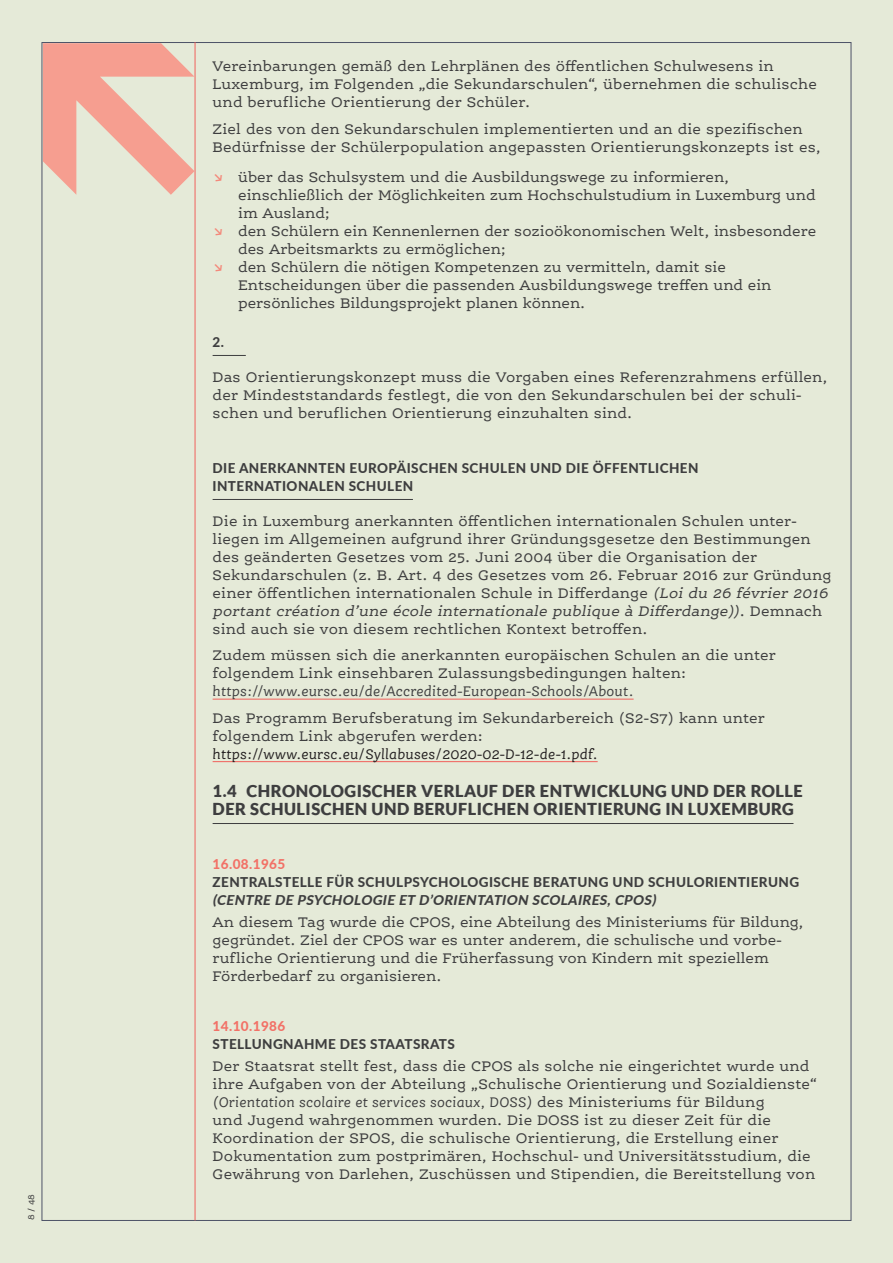
<style>
.page{position:relative;width:893px;height:1263px;background:#e5ead8}
.page>*{position:absolute;margin:0;border:0;box-sizing:border-box;transform-origin:0 0}
.sous_titre_décalé{font:900 16.5px/18px "Lato";letter-spacing:.03em;color:#3e3e3f}
.textes_courants{font:15px/18px "Ernestine Pro";letter-spacing:.01em;color:#3e3e3f}
.cap_petit_titres_non{font:800 13.5px/18px "Lato";letter-spacing:.03em;color:#3e3e3f}
.petit_titre_cap{font:800 13.5px/18px "Lato";letter-spacing:.03em;color:#3e3e3f}
.t1{font:9px "Ernestine Pro";color:#3e3e3f}
.s1{font-weight:600}
.s2{font-weight:600;color:#f4897b}
.s3{font-style:italic}
.s4{font-style:italic;color:#231f20}
.s5{color:#f27167}
</style>
<div class="page">
<hr style="left:195px;top:42px;width:1px;height:1178px;background:#f1615c">
<svg style="left:43px;top:43px;width:152px;height:152px"></svg>
<hr style="left:213px;top:355px;width:33px;height:1px;background:#3e3e3f">
<hr style="left:213px;top:499px;width:200px;height:1px;background:#3e3e3f">
<hr style="left:213px;top:699px;width:421px;height:1px;background:#f1615c">
<hr style="left:213px;top:761px;width:385px;height:1px;background:#f1615c">
<hr style="left:213px;top:823px;width:580px;height:1px;background:#3e3e3f">
<p class="t1" style="left:26px;top:1220px;width:28px;rotate:-90deg">8 <span class="s1">/</span> 48</p>
<p class="textes_courants" style="left:213px;top:57px;width:606px">Vereinbarungen gemäß den Lehrplänen des öffentlichen Schulwesens in<br>Luxemburg, im Folgenden „die Sekundarschulen“, übernehmen die schulische und berufliche Orientierung der Schüler.</p>
<p class="textes_courants" style="left:213px;top:119px;width:610px">Ziel des von den Sekundarschulen implementierten und an die spezifischen<br>Bedürfnisse der Schülerpopulation angepassten Orientierungskonzepts ist es,</p>
<p class="textes_courants" style="left:238px;top:168px;width:579px;text-indent:-26px"><span class="s2">↘</span> über das Schulsystem und die Ausbildungswege zu informieren, einschließlich der Möglichkeiten zum Hochschulstudium in Luxemburg und im Ausland;</p>
<p class="textes_courants" style="left:238px;top:222px;width:580px;text-indent:-26px"><span class="s2">↘</span> den Schülern ein Kennenlernen der sozioökonomischen Welt, insbesondere des Arbeitsmarkts zu ermöglichen;</p>
<p class="textes_courants" style="left:238px;top:258px;width:535px;text-indent:-26px"><span class="s2">↘</span> den Schülern die nötigen Kompetenzen zu vermitteln, damit sie<br>Entscheidungen über die passenden Ausbildungswege treffen und ein persönliches Bildungsprojekt planen können.</p>
<p class="petit_titre_cap" style="left:213px;top:332px;width:13px">2.</p>
<p class="textes_courants" style="left:213px;top:367px;width:616px">Das Orientierungskonzept muss die Vorgaben eines Referenzrahmens erfüllen, der Mindeststandards festlegt, die von den Sekundarschulen bei der schuli&shy;schen und beruflichen Orientierung einzuhalten sind.</p>
<p class="petit_titre_cap" style="left:213px;top:458px;width:487px">DIE ANERKANNTEN EUROPÄISCHEN SCHULEN UND DIE ÖFFENTLICHEN<br>INTERNATIONALEN SCHULEN</p>
<p class="textes_courants" style="left:213px;top:511px;width:620px">Die in Luxemburg anerkannten öffentlichen internationalen Schulen unter&shy;liegen im Allgemeinen aufgrund ihrer Gründungsgesetze den Bestimmungen des geänderten Gesetzes vom 25. Juni 2004 über die Organisation der Sekundarschulen (z. B. Art. 4 des Gesetzes vom 26. Februar 2016 zur Gründung einer öffentlichen internationalen Schule in Differdange <span class="s3">(Loi du 26 février 2016 portant création d’une école internationale publique à Differdange))</span>. D e m n a c h sind auch sie von diesem rechtlichen Kontext betroffen.</p>
<p class="textes_courants" style="left:213px;top:646px;width:565px">Zudem müssen sich die anerkannten europäischen Schulen an die unter folgendem Link einsehbaren Zulassungsbedingungen halten: <span class="s3">https://www.eursc.eu/de/Accredited-European-Schools/About.</span></p>
<p class="textes_courants" style="left:213px;top:708px;width:554px">Das Programm Berufsberatung im Sekundarbereich (S2-S7) kann unter folgendem Link abgerufen werden: <span class="s4">https://www.eursc.eu/Syllabuses/2020-02-D-12-de-1.pdf.</span></p>
<p class="sous_titre_décalé" style="left:213px;top:781px;width:592px">1.4 CHRONOLOGISCHER VERLAUF DER ENTWICKLUNG UND DER ROLLE<br>DER SCHULISCHEN UND BERUFLICHEN ORIENTIERUNG IN LUXEMBURG</p>
<p class="cap_petit_titres_non" style="left:213px;top:854px;width:588px"><span class="s5">16.08.1965<br></span>ZENTRALSTELLE FÜR SCHULPSYCHOLOGISCHE BERATUNG UND SCHULORIENTIERUNG <span class="s3">(CENTRE DE PSYCHOLOGIE ET D’ORIENTATION SCOLAIRES,CPOS)</span></p>
<p class="textes_courants" style="left:213px;top:913px;width:592px">An diesem Tag wurde die CPOS, eine Abteilung des Ministeriums für Bildung, gegründet. Ziel der CPOS war es unter anderem, die schulische und vorbe&shy;rufliche Orientierung und die Früherfassung von Kindern mit speziellem Förderbedarf zu organisieren.</p>
<p class="cap_petit_titres_non" style="left:213px;top:1016px;width:244px"><span class="s5">14.10.1986<br></span>STELLUNGNAHME DES STAATSRATS</p>
<p class="textes_courants" style="left:213px;top:1057px;width:606px">Der Staatsrat stellt fest, dass die CPOS als solche nie eingerichtet wurde und ihre Aufgaben von der Abteilung „Schulische Orientierung und Sozialdienste“ <span class="s3">(Orientation scolaire et services sociaux, DOSS)</span> des Ministeriums für Bildung<br>und Jugend wahrgenommen wurden. Die DOSS ist zu dieser Zeit für die Koordination der SPOS, die schulische Orientierung, die Erstellung einer Dokumentation zum postprimären, Hochschul- und Universitätsstudium, die Gewährung von Darlehen, Zuschüssen und Stipendien, die Bereitstellung von</p>
</div>
